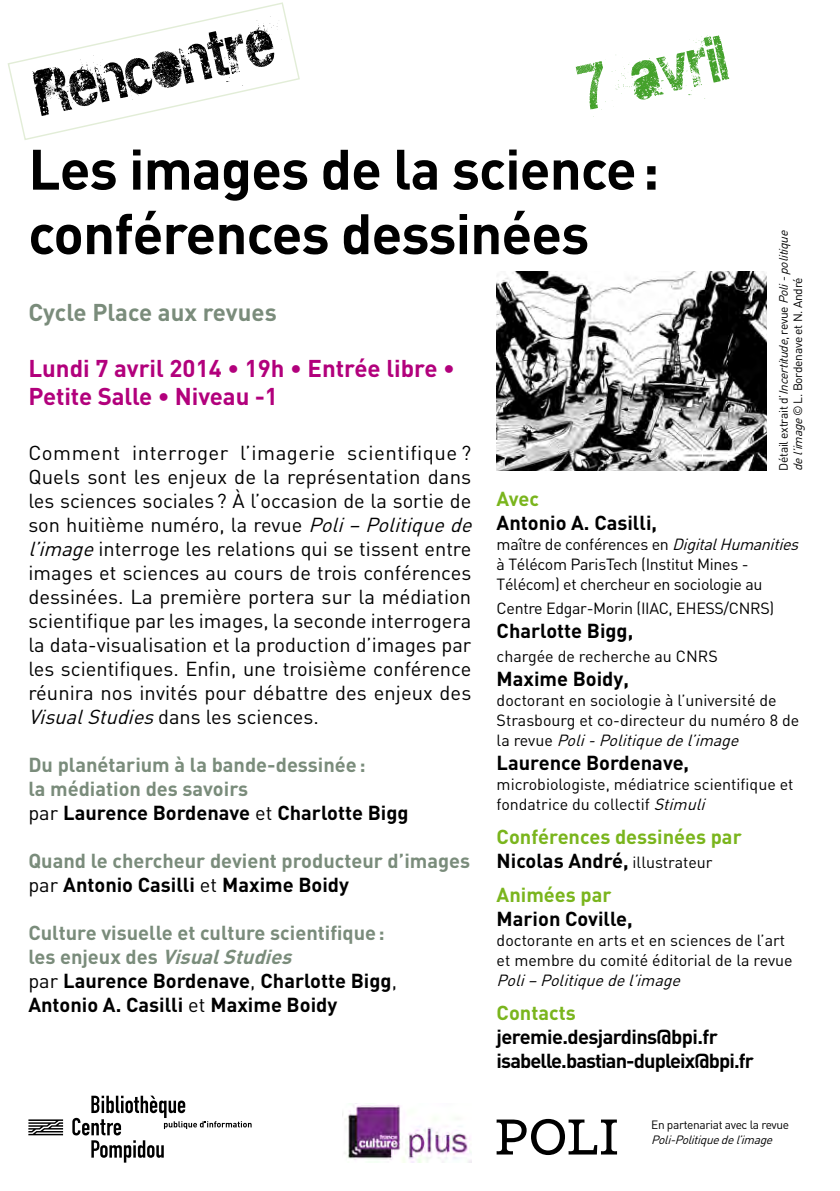
<style>
.page{position:relative;width:840px;height:1191px;background:#fff}
.page>*{position:absolute;margin:0;border:0;box-sizing:border-box;transform-origin:0 0}
.t1{font:92.2px "DIRT2 DEATH";color:#000}
.t2{font:92.2px "DIRT2 DEATH";color:#44a12b}
.t3{font:700 56px/64.4px "DIN";letter-spacing:-.015em;color:#000}
.t4{font:700 24px/28px "DIN";color:#b2007c}
.t5{font:700 24px "DIN";color:#7a8c7b}
.t6{font:20px/24px "DIN";color:#000}
.t7{font:700 20px/24px "DIN";color:#000}
.t8{font:700 20px/24px "DIN";color:#7a8c7b}
.t9{font:700 20px/24px "DIN";color:#7ab51d}
.t10{font:700 20px/24px "DIN";letter-spacing:-.045em;color:#000}
.t11{font:16px/20px "DIN";color:#000}
.t12{font:16px/20px "DIN";letter-spacing:-.02em;color:#000}
.t13{font:italic 16px "DIN";color:#000}
.t14{font:12px/14.4px "DIN";letter-spacing:-.03em;color:#000}
.t15{font:italic 12px "DIN";color:#000}
.s1{font-style:italic}
.s2{font-weight:400;color:#000}
.s3{color:#000}
.s4{color:#7a8c7b}
.s5{font-style:italic;color:#7a8c7b}
.s6{font-weight:400}
.s7{font-weight:400;font-size:16px;color:#000}
</style>
<div class="page">
<svg style="left:7px;top:2px;width:293px;height:138px"></svg>
<svg style="left:28px;top:1119px;width:35px;height:16px"></svg>
<svg style="left:72px;top:1095px;width:179px;height:67px"></svg>
<img style="left:342px;top:1103px;width:129px;height:59px">
<svg style="left:496px;top:1118px;width:120px;height:37px"></svg>
<img style="left:496px;top:271px;width:269px;height:200px">
<h1 class="t1" style="left:28px;top:60px;width:244px;rotate:-13deg">Rencontre</h1>
<h1 class="t2" style="left:570px;top:55px;width:152px;rotate:-13deg">7 avril</h1>
<h2 class="t3" style="left:28px;top:135px;width:632px">Les images de la science: conférences dessinées</h2>
<p class="t14" style="left:775px;top:471px;width:245px;rotate:-90deg">D é t a i l e x t ra i t d ’ <span class="s1">Incertitude</span>, re v u e <span class="s1">Poli-politique del’image</span>© L. Bordenave et N. André</p>
<p class="t5" style="left:28px;top:296px;width:250px">Cycle Place aux revues</p>
<p class="t4" style="left:28px;top:353px;width:428px">Lundi 7 avril 2014 • 19h • Entrée libre •<br>Petite Salle • Niveau -1</p>
<p class="t6" style="left:28px;top:440px;width:450px">Comment interroger l’imagerie scientifique ?<br>Quels sont les enjeux de la représentation dans les sciences sociales ? À l’occasion de la sortie de son huitième numéro, la revue <span class="s1">Poli–Politiquede l’image</span>interroge les relations qui se tissent entre images et sciences au cours de trois conférences dessinées. La première portera sur la médiation scientifique par les images, la seconde interrogera la data-visualisation et la production d’images par les scientifiques. Enfin, une troisième conférence réunira nos invités pour débattre des enjeux des <span class="s1">VisualStudies</span>dans les sciences.</p>
<p class="t8" style="left:28px;top:752px;width:381px">Du planétarium à la bande-dessinée:<br>la médiation des savoirs<br><span class="s2">par</span> <span class="s3">Laurence Bordenave</span> <span class="s2">et</span> <span class="s3">Charlotte Bigg</span></p>
<p class="t8" style="left:28px;top:848px;width:443px">Quand le chercheur devient producteur d’images <span class="s2">par</span> <span class="s3">Antonio Casilli</span> <span class="s2">et</span> <span class="s3">Maxime Boidy</span></p>
<p class="t7" style="left:28px;top:920px;width:370px"><span class="s4">Culture visuelle et culture scientifique:<br>l e s e n j e u x d e s</span> <span class="s5">VisualStudies<br></span><span class="s6">par</span> Laurence Bordenave<span class="s6">,</span> Charlotte Bigg<span class="s6">, </span>Antonio A. Casilli <span class="s6">et</span> Maxime Boidy</p>
<p class="t9" style="left:496px;top:486px;width:44px">Avec</p>
<p class="t7" style="left:496px;top:510px;width:162px">Antonio A. Casilli,</p>
<p class="t12" style="left:496px;top:534px;width:308px">maître de conférences en <span class="s1">DigitalHumanities </span>à Télécom ParisTech (Institut Mines -<br>Télécom) et chercheur en sociologie au</p>
<p class="t12" style="left:496px;top:598px;width:279px">Centre Edgar-Morin (IIAC, EHESS/CNRS)</p>
<p class="t7" style="left:496px;top:618px;width:138px">Charlotte Bigg,</p>
<p class="t11" style="left:496px;top:646px;width:222px">chargée de recherche au CNRS</p>
<p class="t7" style="left:496px;top:666px;width:134px">Maxime Boidy,</p>
<p class="t11" style="left:496px;top:690px;width:304px">doctorant en sociologie à l’université de<br>Strasbourg et co-directeur du numéro 8 de l a re v u e <span class="s1">Poli-Politiquedel’image</span></p>
<p class="t7" style="left:496px;top:750px;width:194px">Laurence Bordenave,</p>
<p class="t11" style="left:496px;top:774px;width:298px">microbiologiste, médiatrice scientifique et fondatrice du collectif <span class="s1">Stimuli</span></p>
<p class="t9" style="left:496px;top:824px;width:246px">Conférences dessinées par<br><span class="s3">Nicolas André,</span> <span class="s7">illustrateur</span></p>
<p class="t9" style="left:496px;top:882px;width:116px">Animées par</p>
<p class="t7" style="left:496px;top:906px;width:137px">Marion Coville,</p>
<p class="t11" style="left:496px;top:930px;width:297px">doctorante en arts et en sciences de l’art et membre du comité éditorial de la revue</p>
<p class="t13" style="left:496px;top:970px;width:190px">Poli–Politiquedel’image</p>
<p class="t9" style="left:496px;top:1000px;width:81px">Contacts</p>
<p class="t10" style="left:496px;top:1024px;width:258px">jeremie.desjardins@bpi.fr isabelle.bastian-dupleix@bpi.fr</p>
<p class="t14" style="left:650px;top:1116px;width:139px">En partenariat avec la revue</p>
<p class="t15" style="left:650px;top:1131px;width:126px">Poli-Politiquedel’image</p>
</div>
